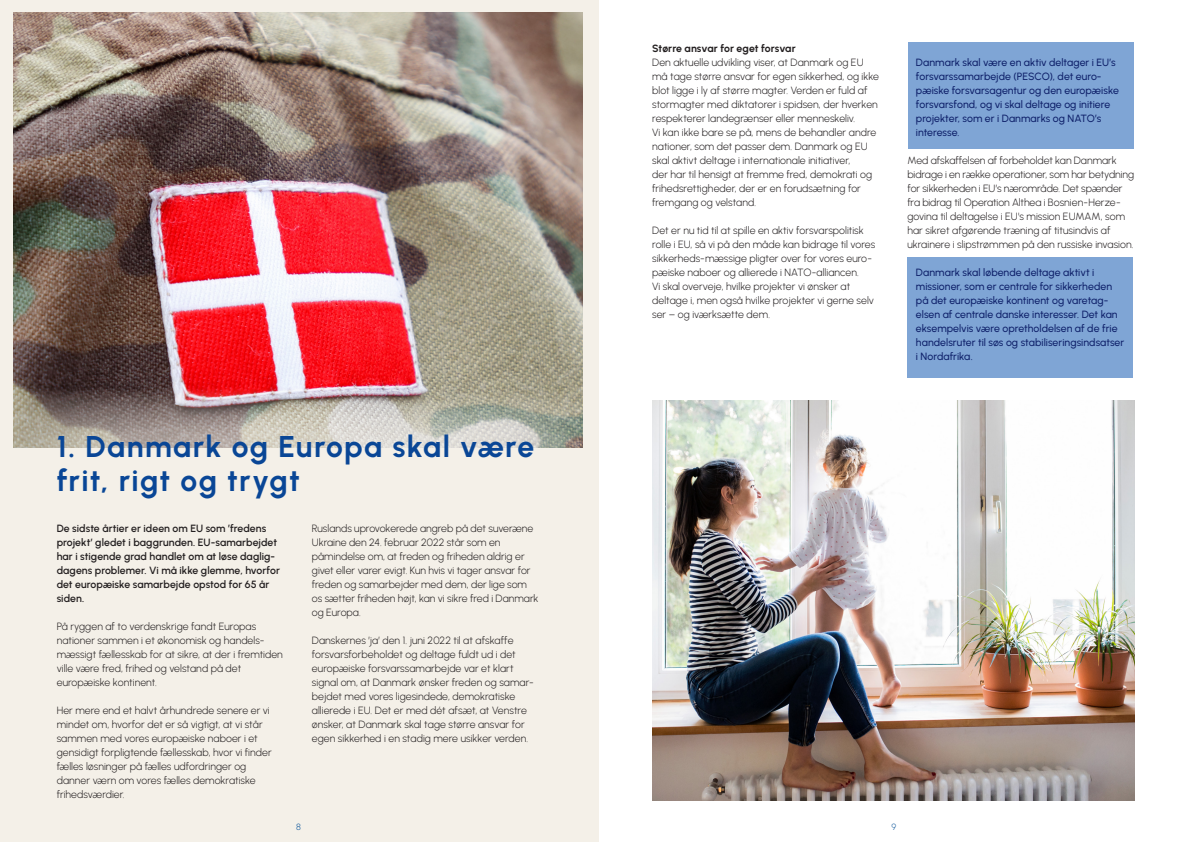
<style>
.page{position:relative;width:1191px;height:842px;background:#fff}
.page>*{position:absolute;margin:0;border:0;box-sizing:border-box;transform-origin:0 0}
.Semi_bold_copy_shading{font:30px/34px "Urbanist";letter-spacing:.04em;color:#094696}
.t1{font:10.5px/14px "Urbanist";letter-spacing:.005em;color:#231f20}
.t2{font:500 10.5px/14px "Urbanist";letter-spacing:.005em;color:#0f216a}
.t3{font:600 10.5px/14px "Urbanist";letter-spacing:.005em;color:#231f20}
.Semi_bold_copy_shading-2{font:9px "Urbanist";color:#175d9e}
</style>
<div class="page">
<div style="left:0;top:0;width:598px;height:842px;background:#f4f0e8"></div>
<div style="left:907px;top:258px;width:226px;height:120px;background:#7fa5d5"></div>
<div style="left:908px;top:42px;width:226px;height:107px;background:#7fa5d5"></div>
<img style="left:652px;top:400px;width:482px;height:400px">
<img style="left:14px;top:12px;width:569px;height:376px">
<img style="left:13px;top:388px;width:570px;height:60px">
<p class="t1" style="left:652px;top:41px;width:145px">Større ansvar for eget forsvar</p>
<p class="t1" style="left:652px;top:55px;width:228px">Den aktuelle udvikling viser, at Danmark og EU må tage større ansvar for egen sikkerhed, og ikke blot ligge i ly af større magter. Verden er fuld af stormagter med diktatorer i spidsen, der hverken respekterer landegrænser eller menneskeliv.</p>
<p class="t1" style="left:652px;top:125px;width:226px">Vi kan ikke bare se på, mens de behandler andre nationer, som det passer dem. Danmark og EU skal aktivt deltage i internationale initiativer,</p>
<p class="t1" style="left:652px;top:167px;width:221px">der har til hensigt at fremme fred, demokrati og frihedsrettigheder, der er en forudsætning for fremgang og velstand.</p>
<p class="t1" style="left:652px;top:223px;width:224px">Det er nu tid til at spille en aktiv forsvarspolitisk rolle i EU, så vi på den måde kan bidrage til vores sikkerheds-mæssige pligter over for vores euro&shy;pæiske naboer og allierede i NATO-alliancen.</p>
<p class="t1" style="left:652px;top:279px;width:223px">Vi skal overveje, hvilke projekter vi ønsker at deltage i, men også hvilke projekter vi gerne selv ser – og iværksætte dem.</p>
<p class="t2" style="left:916px;top:55px;width:204px">Danmark skal være en aktiv deltager i EU’s forsvarssamarbejde (PESCO), det euro&shy;pæiske forsvarsagentur og den europæiske forsvarsfond, og vi skal deltage og initiere projekter, som er i Danmarks og NATO’s interesse.</p>
<p class="t1" style="left:907px;top:153px;width:228px">Med afskaffelsen af forbeholdet kan Danmark bidrage i en række operationer, som har betydning for sikkerheden i EU’s nærområde. Det spænder fra bidrag til Operation Althea i Bosnien-Herze&shy;govina til deltagelse i EU's mission EUMAM, som har sikret afgørende træning af titusindvis af ukrainere i slipstrømmen på den russiske invasion.</p>
<p class="t2" style="left:916px;top:265px;width:210px">Danmark skal løbende deltage aktivt i missioner, som er centrale for sikkerheden på det europæiske kontinent og varetag&shy;elsen af centrale danske interesser. Det kan eksempelvis være opretholdelsen af de frie handelsruter til søs og stabiliseringsindsatser i Nordafrika.</p>
<p class="Semi_bold_copy_shading" style="left:57px;top:428px;width:479px">1. Danmark og Europa skal være frit, rigt og trygt</p>
<p class="t3" style="left:57px;top:521px;width:225px">De sidste årtier er ideen om EU som ’fredens projekt’ gledet i baggrunden. EU-samarbejdet har i stigende grad handlet om at løse daglig&shy;dagens problemer. Vi må ikke glemme, hvorfor det europæiske samarbejde opstod for 65 år siden.</p>
<p class="t1" style="left:57px;top:619px;width:228px">På ryggen af to verdenskrige fandt Europas nationer sammen i et økonomisk og handels&shy;mæssigt fællesskab for at sikre, at der i fremtiden ville være fred, frihed og velstand på det</p>
<p class="t1" style="left:57px;top:675px;width:102px">europæiske kontinent.</p>
<p class="t1" style="left:57px;top:703px;width:216px">Her mere end et halvt århundrede senere er vi mindet om, hvorfor det er så vigtigt, at vi står sammen med vores europæiske naboer i et gensidigt forpligtende fællesskab, hvor vi finder fælles løsninger på fælles udfordringer og</p>
<p class="t1" style="left:57px;top:773px;width:201px">danner værn om vores fælles demokratiske frihedsværdier.</p>
<p class="t1" style="left:312px;top:521px;width:223px">Ruslands uprovokerede angreb på det suveræne<br>Ukraine den 24. februar 2022 står som en</p>
<p class="t1" style="left:312px;top:549px;width:228px">påmindelse om, at freden og friheden aldrig er givet eller varer evigt. Kun hvis vi tager ansvar for freden og samarbejder med dem, der lige som os sætter friheden højt, kan vi sikre fred i Danmark og Europa.</p>
<p class="t1" style="left:312px;top:633px;width:223px">Danskernes ’ja’ den 1. juni 2022 til at afskaffe forsvarsforbeholdet og deltage fuldt ud i det europæiske forsvarssamarbejde var et klart signal om, at Danmark ønsker freden og samar&shy;bejdet med vores ligesindede, demokratiske allierede i EU. Det er med dét afsæt, at Venstre ønsker, at Danmark skal tage større ansvar for egen sikkerhed i en stadig mere usikker verden.</p>
<p class="Semi_bold_copy_shading-2" style="left:296px;top:821px;width:6px">8</p>
<p class="Semi_bold_copy_shading-2" style="left:891px;top:821px;width:6px">9</p>
</div>
